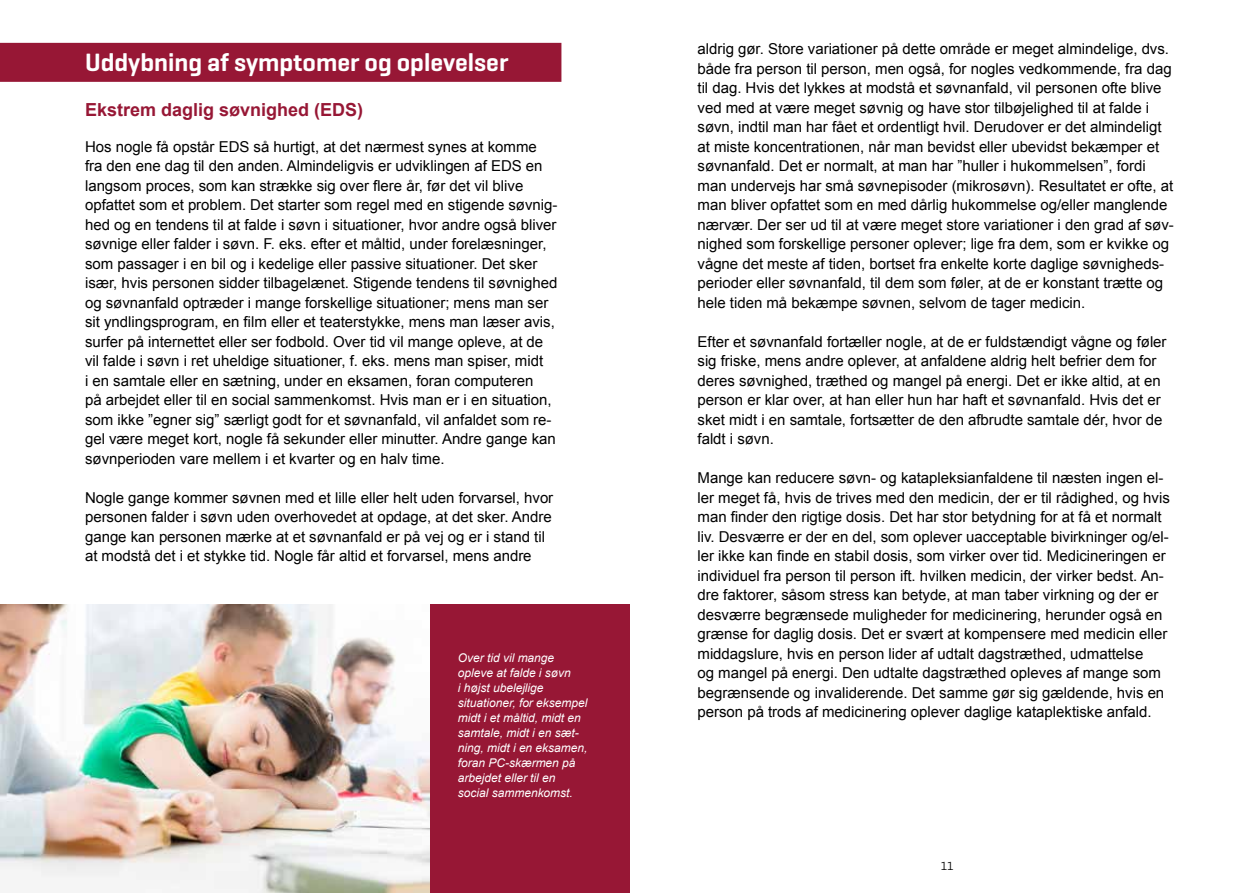
<style>
.page{position:relative;width:1259px;height:893px;background:#fff}
.page>*{position:absolute;margin:0;border:0;box-sizing:border-box;transform-origin:0 0}
.t1{font:600 25.5px "Geogrotesque";color:#fff}
.t2{font:700 18px "Arial";color:#971735}
.t3{font:15px/19.5px "Arial";color:#000}
.t4{font:italic 12px/15px "Arial";color:#fff}
.t5{font:12px "Geogrotesque";color:#000}
</style>
<div class="page">
<div style="left:0;top:43px;width:561px;height:39px;background:#971735"></div>
<img style="left:0;top:605px;width:429px;height:288px">
<div style="left:429px;top:605px;width:200px;height:288px;background:#971735"></div>
<h1 class="t1" style="left:85px;top:47px;width:425px">Uddybning af symptomer og oplevelser</h1>
<p class="t2" style="left:85px;top:98px;width:280px">Ekstrem daglig søvnighed (EDS)</p>
<p class="t3" style="left:85px;top:137px;width:474px">Hos nogle få opstår EDS så hurtigt, at det nærmest synes at komme fra den ene dag til den anden. Almindeligvis er udviklingen af EDS en langsom proces, som kan strække sig over flere år, før det vil blive opfattet som et problem. Det starter som regel med en stigende søvnig&shy;hed og en tendens til at falde i søvn i situationer, hvor andre også bliver søvnige eller falder i søvn. F. eks. efter et måltid, under forelæsninger, som passager i en bil og i kedelige eller passive situationer. Det sker især, hvis personen sidder tilbagelænet. Stigende tendens til søvnighed og søvnanfald optræder i mange forskellige situationer; mens man ser sit yndlingsprogram, en film eller et teaterstykke, mens man læser avis, surfer på internettet eller ser fodbold. Over tid vil mange opleve, at de vil falde i søvn i ret uheldige situationer, f. eks. mens man spiser, midt<br>i en samtale eller en sætning, under en eksamen, foran computeren<br>på arbejdet eller til en social sammenkomst. Hvis man er i en situation, som ikke ”egner sig” særligt godt for et søvnanfald, vil anfaldet som re&shy;gel være meget kort, nogle få sekunder eller minutter. Andre gange kan søvnperioden vare mellem i et kvarter og en halv time.</p>
<p class="t3" style="left:85px;top:488px;width:470px">Nogle gange kommer søvnen med et lille eller helt uden forvarsel, hvor personen falder i søvn uden overhovedet at opdage, at det sker. Andre gange kan personen mærke at et søvnanfald er på vej og er i stand til at modstå det i et stykke tid. Nogle får altid et forvarsel, mens andre</p>
<p class="t4" style="left:458px;top:650px;width:131px">Over tid vil mange opleve at falde i søvn<br>i højst ubelejlige situationer, for eksempel midt i et måltid, midt en samtale, midt i en sæt&shy;ning, midt i en eksamen, foran PC-skærmen på arbejdet eller til en social sammenkomst.</p>
<p class="t3" style="left:697px;top:39px;width:478px">aldrig gør. Store variationer på dette område er meget almindelige, dvs. både fra person til person, men også, for nogles vedkommende, fra dag til dag. Hvis det lykkes at modstå et søvnanfald, vil personen ofte blive ved med at være meget søvnig og have stor tilbøjelighed til at falde i søvn, indtil man har fået et ordentligt hvil. Derudover er det almindeligt at miste koncentrationen, når man bevidst eller ubevidst bekæmper et søvnanfald. Det er normalt, at man har ”huller i hukommelsen”, fordi man undervejs har små søvnepisoder (mikrosøvn). Resultatet er ofte, at man bliver opfattet som en med dårlig hukommelse og/eller manglende nærvær. Der ser ud til at være meget store variationer i den grad af søv&shy;nighed som forskellige personer oplever; lige fra dem, som er kvikke og vågne det meste af tiden, bortset fra enkelte korte daglige søvnigheds&shy;perioder eller søvnanfald, til dem som føler, at de er konstant trætte og hele tiden må bekæmpe søvnen, selvom de tager medicin.</p>
<p class="t3" style="left:697px;top:332px;width:470px">Efter et søvnanfald fortæller nogle, at de er fuldstændigt vågne og føler sig friske, mens andre oplever, at anfaldene aldrig helt befrier dem for deres søvnighed, træthed og mangel på energi. Det er ikke altid, at en person er klar over, at han eller hun har haft et søvnanfald. Hvis det er sket midt i en samtale, fortsætter de den afbrudte samtale dér, hvor de faldt i søvn.</p>
<p class="t3" style="left:697px;top:468px;width:474px">Mange kan reducere søvn- og katapleksianfaldene til næsten ingen el&shy;ler meget få, hvis de trives med den medicin, der er til rådighed, og hvis man finder den rigtige dosis. Det har stor betydning for at få et normalt liv. Desværre er der en del, som oplever uacceptable bivirkninger og/el&shy;ler ikke kan finde en stabil dosis, som virker over tid. Medicineringen er individuel fra person til person ift. hvilken medicin, der virker bedst. An&shy;dre faktorer, såsom stress kan betyde, at man taber virkning og der er desværre begrænsede muligheder for medicinering, herunder også en grænse for daglig dosis. Det er svært at kompensere med medicin eller middagslure, hvis en person lider af udtalt dagstræthed, udmattelse<br>og mangel på energi. Den udtalte dagstræthed opleves af mange som begrænsende og invaliderende. Det samme gør sig gældende, hvis en person på trods af medicinering oplever daglige kataplektiske anfald.</p>
<p class="t5" style="left:940px;top:858px;width:15px">11</p>
</div>
